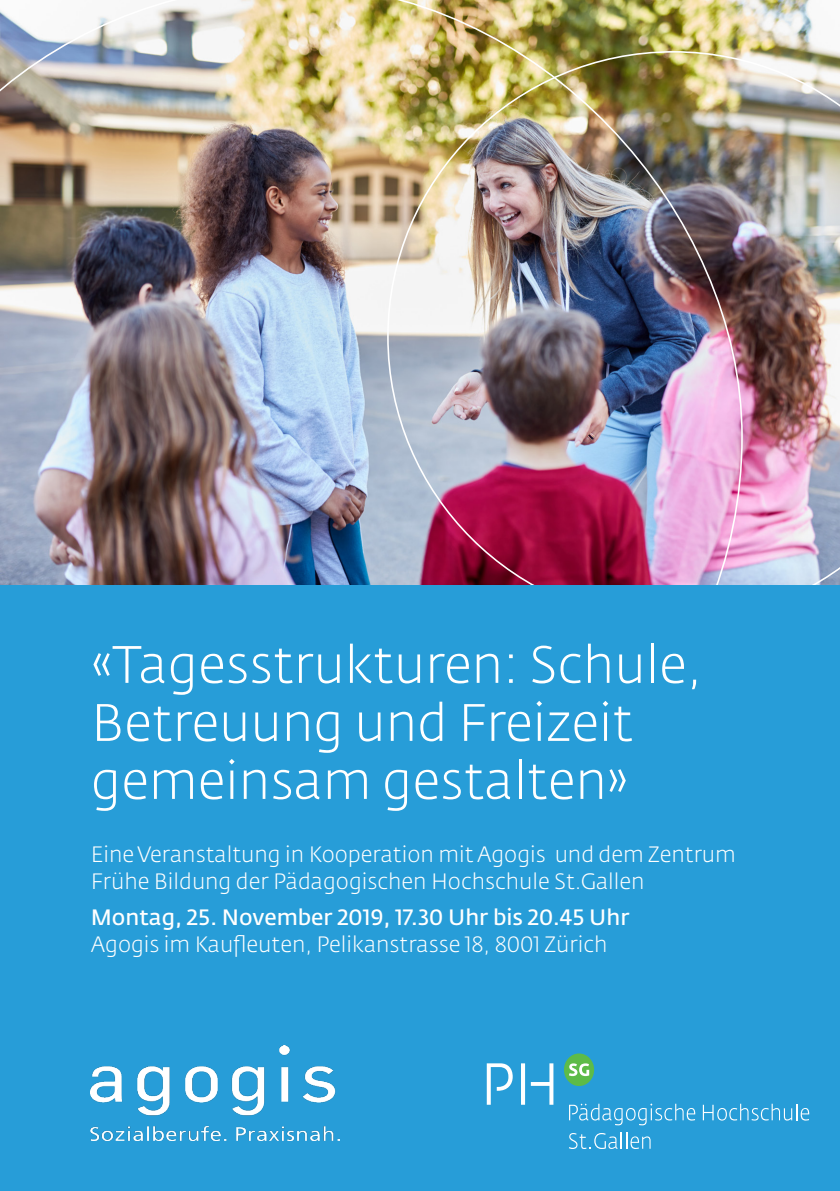
<style>
.page{position:relative;width:840px;height:1191px;background:#fff}
.page>*{position:absolute;margin:0;border:0;box-sizing:border-box;transform-origin:0 0}
.t1{font:300 52px/58px "Fedra Sans Std";color:#fff}
.t2{font:300 22px "Fedra Sans Std";color:#fff}
.t3{font:600 22px "Fedra Sans Std";color:#fff}
</style>
<div class="page">
<img style="left:0;top:0;width:742px;height:585px">
<img style="left:387px;top:51px;width:452px;height:534px">
<div style="left:0;top:585px;width:839px;height:606px;background:#279dd8"></div>
<svg style="left:569px;top:1103px;width:125px;height:22px"></svg>
<svg style="left:702px;top:1103px;width:106px;height:17px"></svg>
<svg style="left:569px;top:1132px;width:81px;height:16px"></svg>
<svg style="left:486px;top:1063px;width:26px;height:41px"></svg>
<svg style="left:521px;top:1063px;width:32px;height:41px"></svg>
<div style="left:563px;top:1054px;width:30px;height:32px;background:#5dbb48;border-radius:50%"></div>
<svg style="left:569px;top:1063px;width:20px;height:13px"></svg>
<img style="left:91px;top:1045px;width:248px;height:95px">
<p class="t1" style="left:91px;top:635px;width:612px">«Tagesstrukturen: Schule,<br>Betreuung und Freizeit gemeinsam gestalten»</p>
<p class="t2" style="left:91px;top:840px;width:646px">Eine Veranstaltung in Kooperation mit Agogis und dem Zentrum</p>
<p class="t2" style="left:91px;top:867px;width:555px">Frühe Bildung der Pädagogischen Hochschule St.Gallen</p>
<p class="t3" style="left:91px;top:903px;width:539px">Montag, 25. November 2019, 17.30 Uhr bis 20.45 Uhr</p>
<p class="t2" style="left:91px;top:930px;width:518px">Agogis im Kaufleuten, Pelikanstrasse 18, 8001 Zürich</p>
</div>
